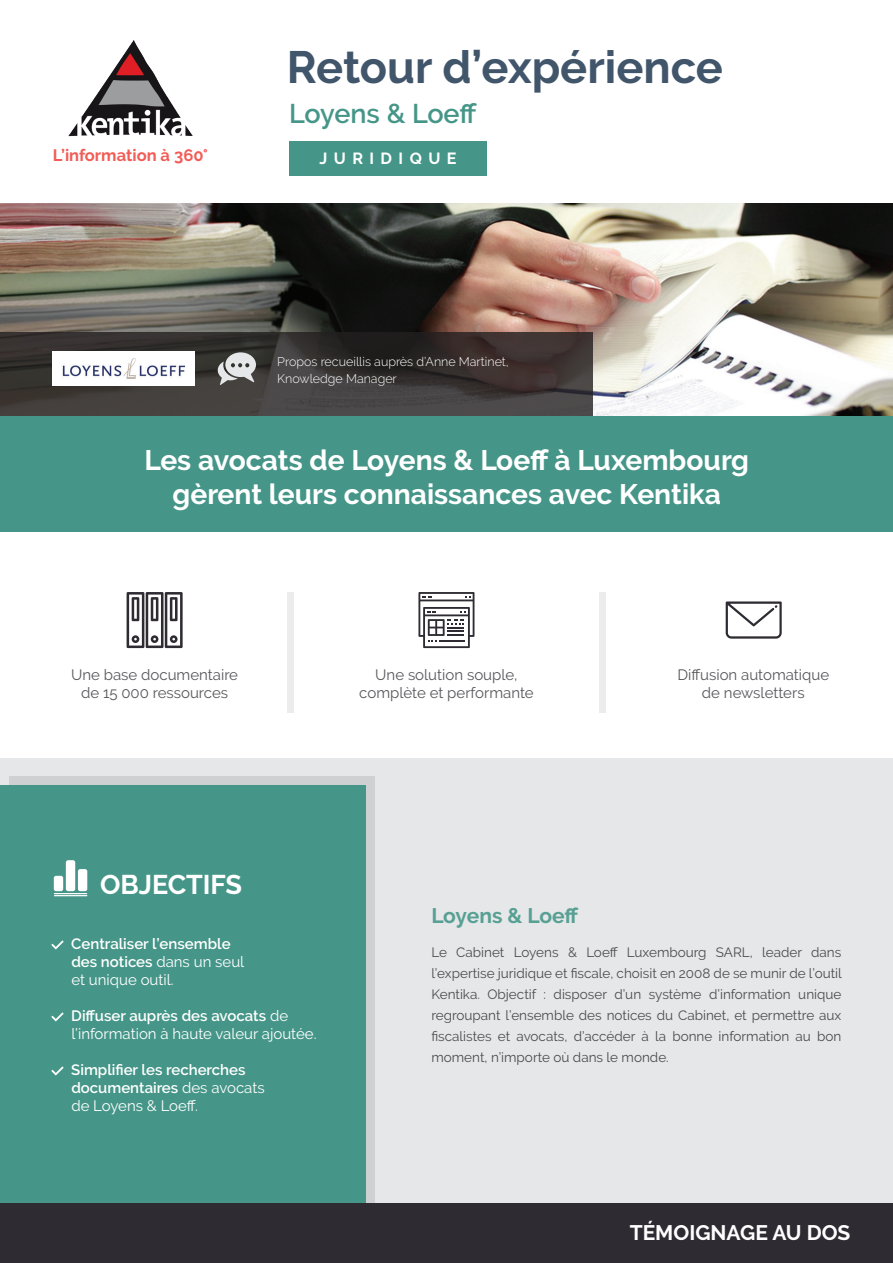
<style>
.page{position:relative;width:893px;height:1263px;background:#fff}
.page>*{position:absolute;margin:0;border:0;box-sizing:border-box;transform-origin:0 0}
.t1{font:700 45.15px "Raleway";color:#41556b}
.t2{font:700 28.2px/33.9px "Raleway";color:#fff;text-align:center}
.t3{font:600 27px "Raleway";letter-spacing:-.01em;color:#459688}
.t4{font:700 27px "Raleway";color:#fff}
.t5{font:700 21px "Raleway";color:#fff}
.t6{font:700 21px "Raleway";letter-spacing:-.01em;color:#57a093}
.t7{font:700 16.5px "Raleway";color:#f15c56}
.t8{font:700 16.2px "Raleway";letter-spacing:.4em;color:#fff}
.t9{font:600 15px/18px "Raleway";color:#fff}
.t10{font:15px/18px "Raleway";color:#58565a;text-align:center}
.t11{font:15px/18px "Raleway";color:#fff}
.t12{font:13.5px/21px "Raleway";color:#4b4c4d;text-align:justify}
.t13{font:300 12.45px/17.1px "Raleway";color:#fff}
.s1{font-weight:400}
.s2{font-weight:600}
</style>
<div class="page">
<div style="left:0;top:415px;width:893px;height:116px;background:#459688"></div>
<div style="left:0;top:758px;width:893px;height:459px;background:#e6e7e9"></div>
<div style="left:287px;top:592px;width:6px;height:121px;background:#ececed"></div>
<div style="left:599px;top:592px;width:7px;height:121px;background:#ececed"></div>
<img style="left:68px;top:40px;width:125px;height:97px">
<img style="left:0;top:204px;width:893px;height:211px">
<svg style="left:0;top:332px;width:593px;height:83px"></svg>
<svg style="left:218px;top:352px;width:38px;height:33px"></svg>
<div style="left:10px;top:776px;width:365px;height:471px;background:linear-gradient(to right,#cfd0d2,#cfd0d2)"></div>
<div style="left:0;top:785px;width:365px;height:462px;background:#459688"></div>
<svg style="left:51px;top:940px;width:13px;height:9px"></svg>
<svg style="left:51px;top:1012px;width:13px;height:9px"></svg>
<svg style="left:51px;top:1066px;width:13px;height:9px"></svg>
<hr style="left:54px;top:895px;width:33px;height:1px;background:#fff">
<div style="left:54px;top:876px;width:9px;height:15px;background:#fff;border-radius:2px"></div>
<hr style="left:54px;top:893px;width:33px;height:1px;background:#fff">
<div style="left:66px;top:860px;width:9px;height:31px;background:#fff;border-radius:2px"></div>
<div style="left:78px;top:869px;width:9px;height:22px;background:#fff;border-radius:2px"></div>
<div style="left:52px;top:352px;width:143px;height:34px;background:#fff"></div>
<img style="left:62px;top:358px;width:123px;height:19px">
<div style="left:0;top:1203px;width:893px;height:60px;background:#2e2b32"></div>
<div style="left:289px;top:142px;width:198px;height:34px;background:#459688"></div>
<svg style="left:127px;top:592px;width:56px;height:56px"></svg>
<svg style="left:418px;top:592px;width:56px;height:56px"></svg>
<svg style="left:726px;top:601px;width:56px;height:38px"></svg>
<h1 class="t1" style="left:287px;top:41px;width:438px">Retour d’expérience</h1>
<p class="t7" style="left:53px;top:146px;width:157px">L’information à 360°</p>
<h3 class="t3" style="left:289px;top:98px;width:189px">Loyens &amp; Loeff</h3>
<p class="t8" style="left:319px;top:149px;width:139px">JURIDIQUE</p>
<p class="t13" style="left:277px;top:353px;width:233px">Propos recueillis auprès d’Anne Martinet,<br>Knowledge Manager</p>
<h2 class="t2" style="left:144px;top:443px;width:606px">Les avocats de Loyens &amp; Loeff à Luxembourg gèrent leurs connaissances avec Kentika</h2>
<p class="t10" style="left:71px;top:666px;width:168px">Une base documentaire de 15 000 ressources</p>
<p class="t10" style="left:359px;top:666px;width:176px">Une solution souple, complète et performante</p>
<p class="t10" style="left:677px;top:666px;width:153px">Diffusion automatique de newsletters</p>
<h3 class="t4" style="left:100px;top:869px;width:143px">OBJECTIFS</h3>
<p class="t9" style="left:71px;top:935px;width:175px">Centraliser l’ensemble des notices <span class="s1">dans un seul et unique outil.</span></p>
<p class="t11" style="left:71px;top:1007px;width:247px"><span class="s2">Diffuser auprès des avocats</span> de l’information à haute valeur ajoutée.</p>
<p class="t9" style="left:71px;top:1061px;width:195px">Simplifier les recherches documentaires <span class="s1">des avocats de Loyens &amp; Loeff.</span></p>
<h3 class="t6" style="left:431px;top:903px;width:149px">Loyens &amp; Loeff</h3>
<p class="t12" style="left:431px;top:941px;width:412px">Le Cabinet Loyens &amp; Loeff Luxembourg SARL, leader dans l’expertise juridique et fiscale, choisit en 2008 de se munir de l’outil Kentika. Objectif : disposer d’un système d’information unique regroupant l’ensemble des notices du Cabinet, et permettre aux fiscalistes et avocats, d’accéder à la bonne information au bon moment, n’importe où dans le monde.</p>
<h3 class="t5" style="left:630px;top:1221px;width:222px">TÉMOIGNAGE AU DOS</h3>
</div>
